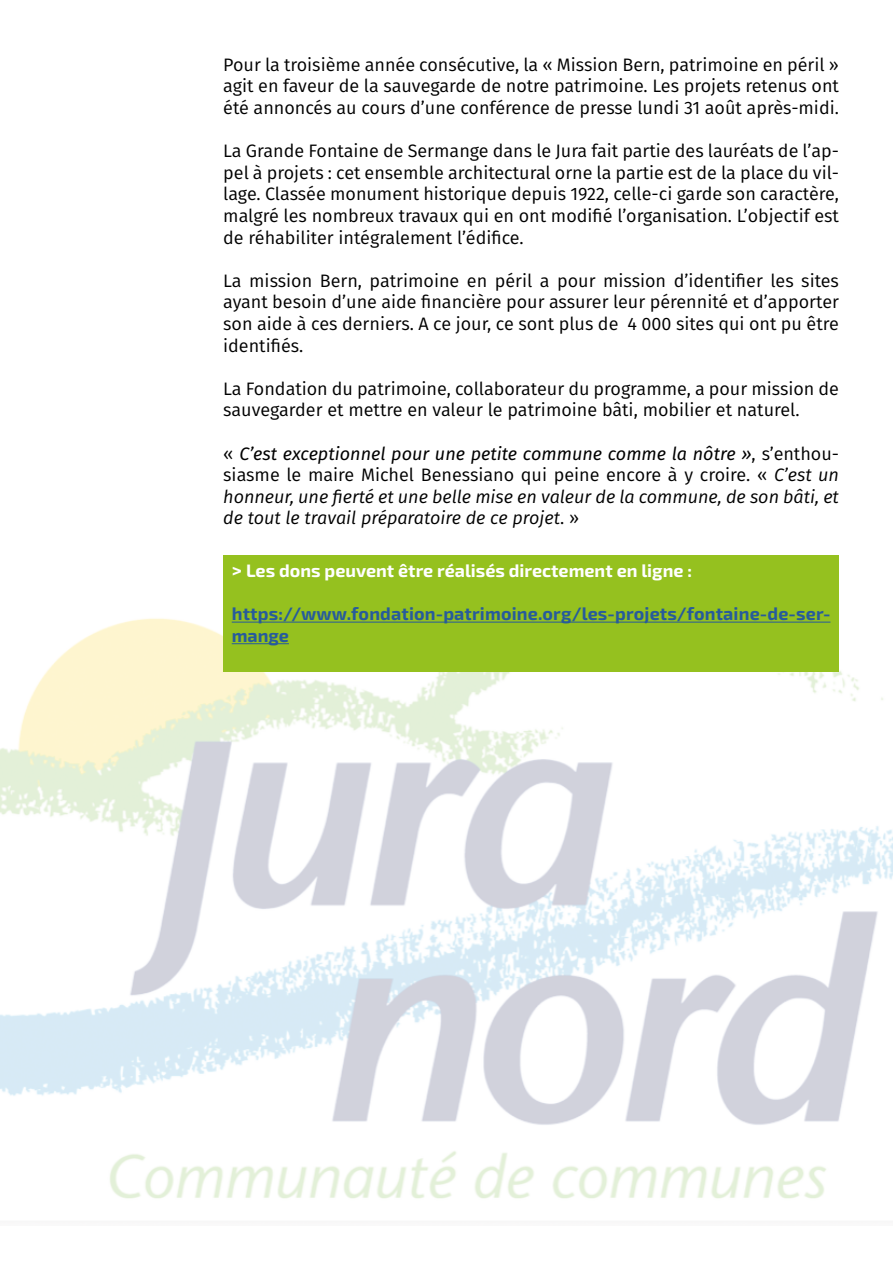
<style>
.page{position:relative;width:893px;height:1263px;background:#fff}
.page>*{position:absolute;margin:0;border:0;box-sizing:border-box;transform-origin:0 0}
.t1{font:18px/21.6px "Fira Sans";color:#000;text-align:justify}
.t2{font:italic 18px/21.6px "Fira Sans";color:#000;text-align:justify}
.t3{font:700 18px/21.6px "Exo 2.0";letter-spacing:.01em;color:#275b9b}
.t4{font:700 18px "Exo 2.0";color:#fff}
.s1{font-style:normal}
.s2{font-style:inherit}
.s3{font-size:19.5px}
</style>
<div class="page">
<img style="left:0;top:618px;width:893px;height:581px">
<div style="left:223px;top:555px;width:616px;height:117px;background:#95c11f"></div>
<hr style="left:232px;top:622px;width:598px;height:1px;background:#275b9b">
<hr style="left:232px;top:643px;width:57px;height:1px;background:#275b9b">
<p class="t1" style="left:223px;top:53px;width:617px">Pour la troisième année consécutive, la « Mission Bern, patrimoine en péril » agit en faveur de la sauvegarde de notre patrimoine. Les projets retenus ont été annoncés au cours d’une conférence de presse lundi 31 août après-midi.</p>
<p class="t1" style="left:223px;top:140px;width:617px">La Grande Fontaine de Sermange dans le Jura fait partie des lauréats de l’ap&shy;pel à projets : cet ensemble architectural orne la partie est de la place du vil&shy;lage. Classée monument historique depuis 1922, celle-ci garde son caractère, malgré les nombreux travaux qui en ont modifié l’organisation. L’objectif est de réhabiliter intégralement l’édifice.</p>
<p class="t1" style="left:223px;top:269px;width:617px">La mission Bern, patrimoine en péril a pour mission d’identifier les sites ayant besoin d’une aide financière pour assurer leur pérennité et d’apporter son aide à ces derniers. A ce jour, ce sont plus de 4 000 sites qui ont pu être identifiés.</p>
<p class="t1" style="left:223px;top:377px;width:617px">La Fondation du patrimoine, collaborateur du programme, a pour mission de sauvegarder et mettre en valeur le patrimoine bâti, mobilier et naturel.</p>
<p class="t2" style="left:223px;top:442px;width:617px"><span class="s1">«</span> <span class="s2">C’est exceptionnel pour une petite commune comme la nôtre »</span><span class="s1">, s’enthou&shy;siasme le maire Michel Benessiano qui peine encore à y croire. «</span> C’est un honneur, une fierté et une belle mise en valeur de la commune, de son bâti, et de tout le travail préparatoire de ce projet<span class="s1">. »</span></p>
<p class="t4" style="left:232px;top:560px;width:462px"><span class="s3">&gt;</span> Les dons peuvent être réalisés directement en ligne :</p>
<p class="t3" style="left:232px;top:604px;width:600px">https://www.fondation-patrimoine.org/les-projets/fontaine-de-ser&shy;mange</p>
</div>
